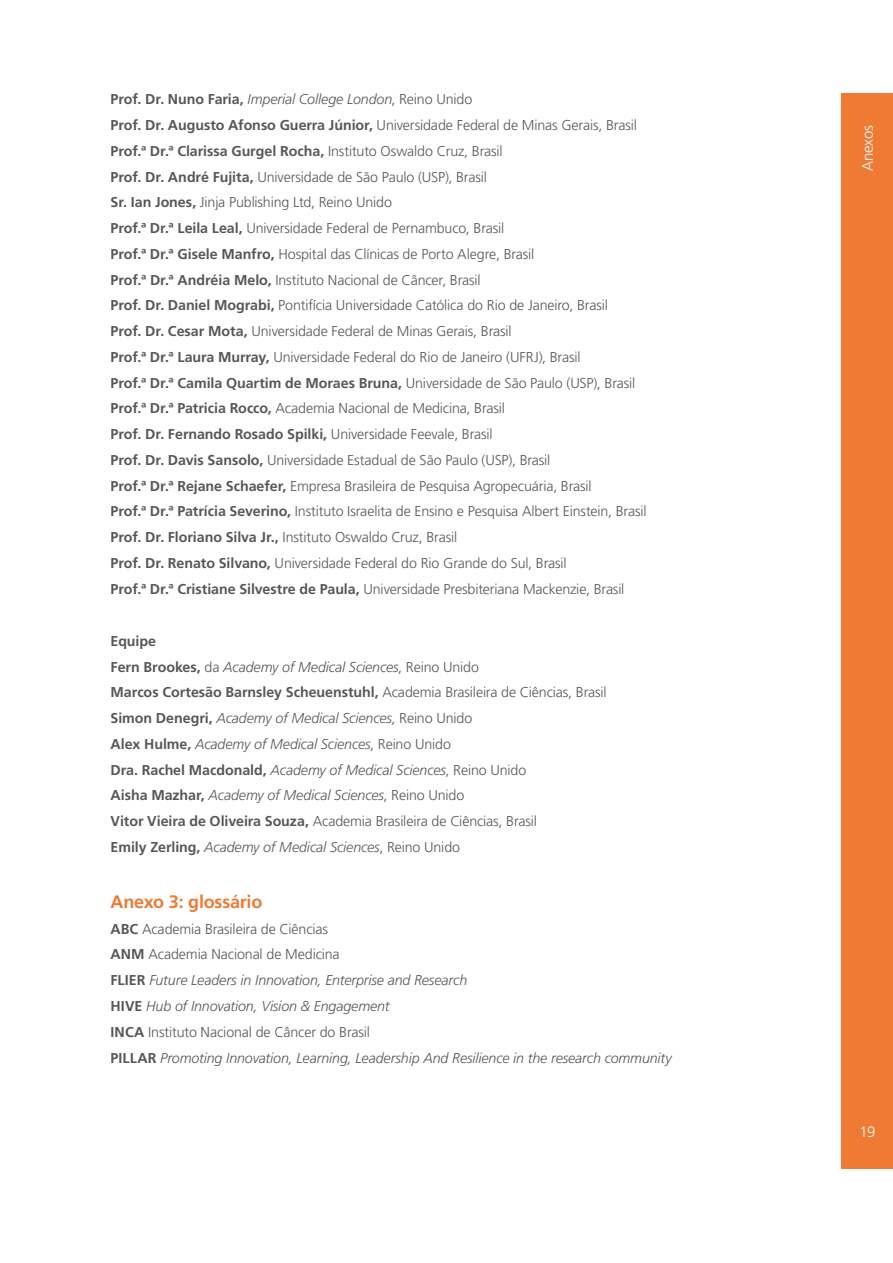
<style>
.page{position:relative;width:893px;height:1263px;background:#fff}
.page>*{position:absolute;margin:0;border:0;box-sizing:border-box;transform-origin:0 0}
.t1{font:700 18px "Frutiger LT Std";letter-spacing:-.015em;color:#ee7a34}
.t2{font:300 15px "Frutiger LT Std";letter-spacing:-.01em;color:#fff}
.t3{font:300 14.25px/25.8px "Frutiger LT Std";letter-spacing:-.01em;color:#575756}
.t4{font:700 14.25px/25.8px "Frutiger LT Std";letter-spacing:-.005em;color:#575756}
.t5{font:italic 300 14.25px/25.8px "Frutiger LT Std";letter-spacing:-.01em;color:#575756}
.s1{font-weight:700}
.s2{font-style:italic}
.s3{font-weight:300}
.s4{font-weight:300;font-style:italic}
.s5{font-weight:700;font-style:normal}
.s6{font-style:normal}
</style>
<div class="page">
<div style="left:842px;top:94px;width:51px;height:1075px;background:#ee7a34"></div>
<p class="t3" style="left:111px;top:87px;width:537px"><span class="s1">Prof. Dr. Nuno Faria,</span> <span class="s2">Imperial College London</span>, Reino Unido<br><span class="s1">Prof. Dr. Augusto Afonso Guerra Júnior,</span> Universidade Federal de Minas Gerais, Brasil <span class="s1">Prof.ª Dr.ª Clarissa Gurgel Rocha,</span> Instituto Oswaldo Cruz, Brasil<br><span class="s1">Prof. Dr. André Fujita,</span> Universidade de São Paulo (USP), Brasil<br><span class="s1">Sr. Ian Jones,</span> Jinja Publishing Ltd, Reino Unido<br><span class="s1">Prof.ª Dr.ª Leila Leal,</span> Universidade Federal de Pernambuco, Brasil<br><span class="s1">Prof.ª Dr.ª Gisele Manfro,</span> Hospital das Clínicas de Porto Alegre, Brasil<br><span class="s1">Prof.ª Dr.ª Andréia Melo,</span> Instituto Nacional de Câncer, Brasil<br><span class="s1">Prof. Dr. Daniel Mograbi,</span> Pontifícia Universidade Católica do Rio de Janeiro, Brasil<br><span class="s1">Prof. Dr. Cesar Mota,</span> Universidade Federal de Minas Gerais, Brasil<br><span class="s1">Prof.ª Dr.ª Laura Murray,</span> Universidade Federal do Rio de Janeiro (UFRJ), Brasil<br><span class="s1">Prof.ª Dr.ª Camila Quartim de Moraes Bruna,</span> Universidade de São Paulo (USP), Brasil <span class="s1">Prof.ª Dr.ª Patricia Rocco,</span> Academia Nacional de Medicina, Brasil<br><span class="s1">Prof. Dr. Fernando Rosado Spilki,</span> Universidade Feevale, Brasil<br><span class="s1">Prof. Dr. Davis Sansolo,</span> Universidade Estadual de São Paulo (USP), Brasil<br><span class="s1">Prof.ª Dr.ª Rejane Schaefer,</span> Empresa Brasileira de Pesquisa Agropecuária, Brasil<br><span class="s1">Prof.ª Dr.ª Patrícia Severino,</span> Instituto Israelita de Ensino e Pesquisa Albert Einstein, Brasil <span class="s1">Prof. Dr. Floriano Silva Jr.,</span> Instituto Oswaldo Cruz, Brasil<br><span class="s1">Prof. Dr. Renato Silvano,</span> Universidade Federal do Rio Grande do Sul, Brasil<br><span class="s1">Prof.ª Dr.ª Cristiane Silvestre de Paula,</span> Universidade Presbiteriana Mackenzie, Brasil</p>
<p class="t4" style="left:111px;top:628px;width:498px">Equipe<br>Fern Brookes, <span class="s3">da</span> <span class="s4">Academy of Medical Sciences</span><span class="s3">, Reino Unido<br></span>Marcos Cortesão Barnsley Scheuenstuhl, <span class="s3">Academia Brasileira de Ciências, Brasil </span>Simon Denegri, <span class="s4">Academy of Medical Sciences</span><span class="s3">, Reino Unido<br></span>Alex Hulme, <span class="s4">Academy of Medical Sciences</span><span class="s3">, Reino Unido<br></span>Dra. Rachel Macdonald, <span class="s4">Academy of Medical Sciences</span><span class="s3">, Reino Unido<br></span>Aisha Mazhar, <span class="s4">Academy of Medical Sciences</span><span class="s3">, Reino Unido<br></span>Vitor Vieira de Oliveira Souza, <span class="s3">Academia Brasileira de Ciências, Brasil<br></span>Emily Zerling, <span class="s4">Academy of Medical Sciences</span><span class="s3">, Reino Unido</span></p>
<p class="t1" style="left:111px;top:891px;width:153px">Anexo 3: glossário</p>
<p class="t5" style="left:111px;top:916px;width:563px"><span class="s5">ABC</span> <span class="s6">Academia Brasileira de Ciências<br></span><span class="s5">ANM</span> <span class="s6">Academia Nacional de Medicina<br></span><span class="s5">FLIER</span> Future Leaders in Innovation, Enterprise and Research<br><span class="s5">HIVE</span> Hub of Innovation, Vision &amp; Engagement<br><span class="s5">INCA</span> <span class="s6">Instituto Nacional de Câncer do Brasil<br></span><span class="s5">PILLAR</span> Promoting Innovation, Learning, Leadership And Resilience in the research community</p>
<p class="t2" style="left:859px;top:171px;width:48px;rotate:-90deg">Anexos</p>
<p class="t2" style="left:859px;top:1123px;width:17px">19</p>
</div>
